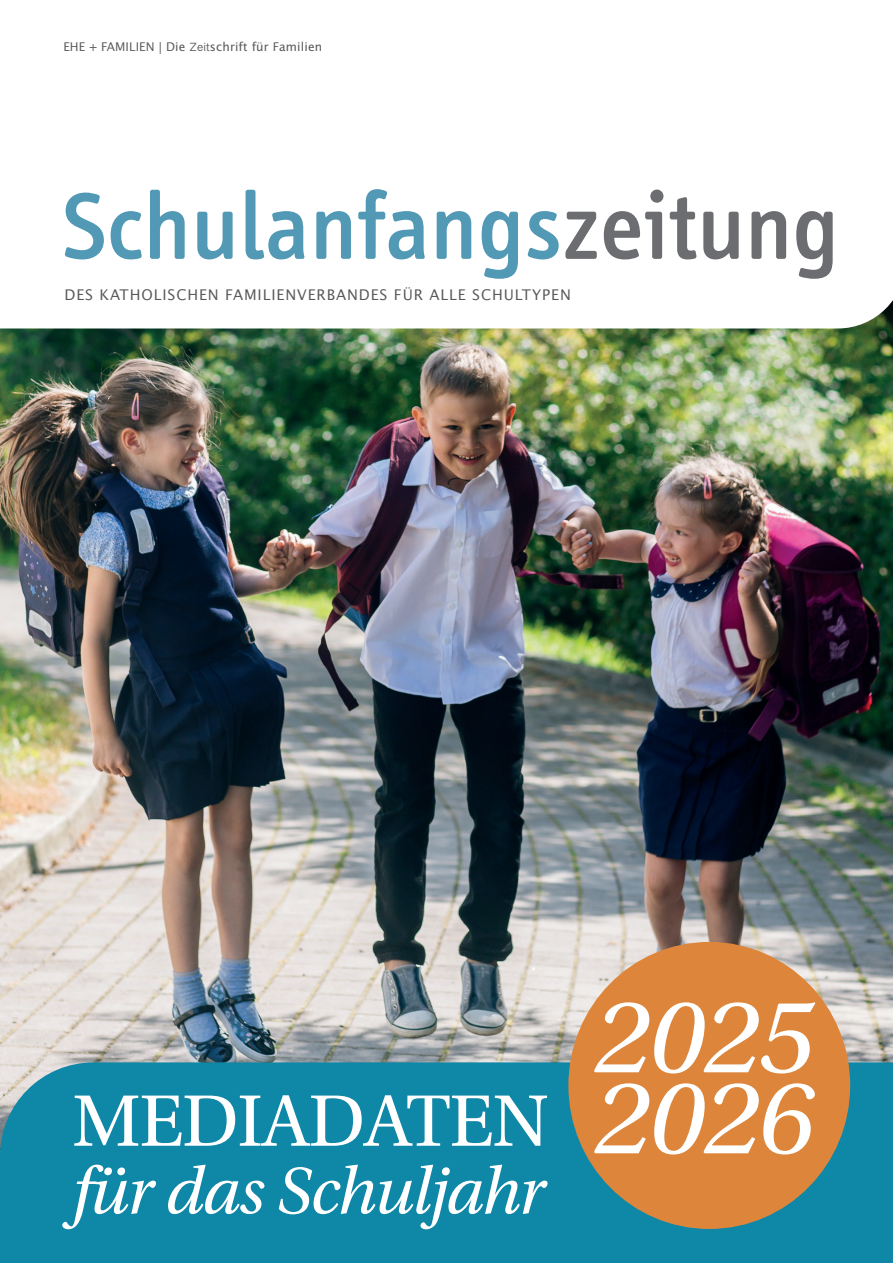
<style>
.page{position:relative;width:893px;height:1263px;background:#fff}
.page>*{position:absolute;margin:0;border:0;box-sizing:border-box;transform-origin:0 0}
.t1{font:italic 109.5px "Utopia Std";color:#fff}
.t2{font:500 97.5px "Info";letter-spacing:.01em;color:#5199b5}
.t3{font:76.8px "Utopia Std";letter-spacing:-.02em;color:#fff}
.t4{font:italic 69px "Utopia Std";letter-spacing:-.02em;color:#fff}
.t5{font:14.7px "Lucida Sans Std";letter-spacing:.06em;color:#57585a}
.t6{font:12px "Lucida Sans Std";letter-spacing:.01em;color:#57585a}
.s1{font-family:"Malayalam Sangam MN"}
.s2{color:#6c6d70}
.s3{font-style:italic;font-size:109.5px}
</style>
<div class="page">
<img style="left:0;top:328px;width:893px;height:734px">
<div style="left:0;top:1062px;width:893px;height:201px;background:#0f87a7"></div>
<div style="left:568px;top:942px;width:282px;height:287px;background:#dd863b;border-radius:50%"></div>
<p class="t6" style="left:63px;top:40px;width:260px">EHE + FAMILIEN | Die <span class="s1">Zeit</span>schrift für Familien</p>
<h2 class="t2" style="left:61px;top:172px;width:778px">Schulanfangs<span class="s2">zeitung</span></h2>
<p class="t5" style="left:64px;top:287px;width:508px">DES KATHOLISCHEN FAMILIENVERBANDES FÜR ALLE SCHULTYPEN</p>
<h1 class="t1" style="left:594px;top:977px;width:220px">2025</h1>
<h3 class="t3" style="left:72px;top:1079px;width:742px">MEDIADATEN <span class="s3">2026</span></h3>
<h3 class="t4" style="left:72px;top:1153px;width:475px">für das Schuljahr</h3>
</div>
